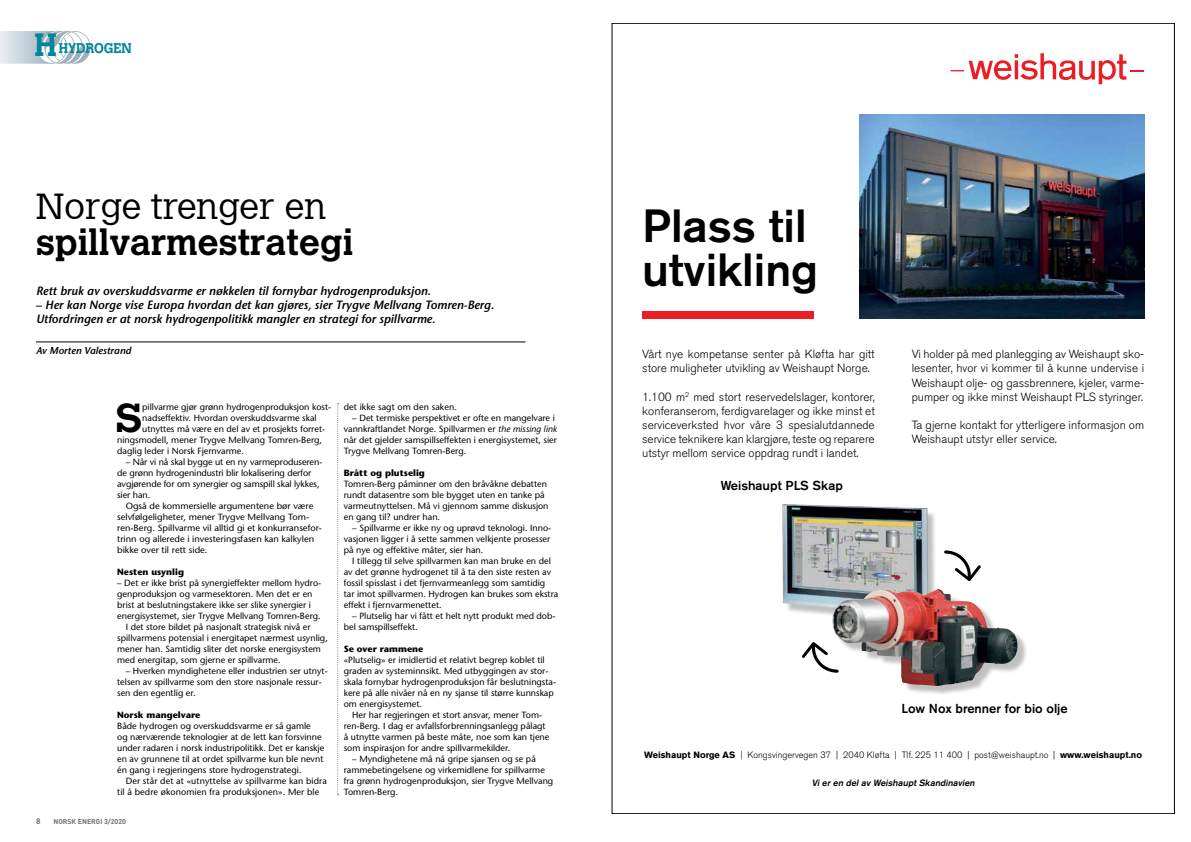
<style>
.page{position:relative;width:1191px;height:842px;background:#fff}
.page>*{position:absolute;margin:0;border:0;box-sizing:border-box;transform-origin:0 0}
.t1{font:500 46.1px/44px "Akzidenz Grotesk BE";color:#000}
.t2{font:700 40.2px "Calvert MT Std";color:#000;scale:1.05 1}
.t3{font:700 36.1px "Calvert MT Std";color:#000}
.t4{font:300 36.1px "Calvert";color:#000}
.t5{font:700 32px "Calvert MT Std";color:#00859a}
.t6{font:700 14px "Calvert MT Std";letter-spacing:-.01em;color:#00859a;scale:.93 1}
.t7{font:500 12.9px "Akzidenz Grotesk BE";color:#000}
.t8{font:italic 600 12px/14px "Stone Sans";color:#000}
.t9{font:300 11.8px/14.2px "Akzidenz Grotesk BE";color:#000}
.t10{font:italic 600 10px "Stone Sans";color:#000}
.t11{font:300 9.1px "Akzidenz Grotesk BE";color:#000}
.t12{font:italic 500 9.1px "Akzidenz Grotesk BE";color:#000}
.t13{font:9px/11px "Stone Sans";color:#000}
.t14{font:700 9px "Stone Sans";color:#000}
.t15{font:700 8px "DIN";color:#717073}
.t16{font:700 7px "DIN";color:#717073}
.s1{font-style:italic}
.s2{font-weight:700}
</style>
<div class="page">
<svg style="left:0;top:31px;width:91px;height:33px"></svg>
<svg style="left:337px;top:403px;width:2px;height:392px"></svg>
<hr style="left:36px;top:342px;width:489px;height:1px;background:#000">
<div style="left:642px;top:311px;width:172px;height:7px;background:#ed1d24"></div>
<img style="left:860px;top:114px;width:284px;height:204px">
<svg style="left:950px;top:53px;width:194px;height:31px"></svg>
<div style="left:785px;top:507px;width:152px;height:118px;background:#000;opacity:.25"></div>
<img style="left:782px;top:504px;width:146px;height:113px">
<div style="left:834px;top:592px;width:193px;height:104px;background:#000;opacity:.25"></div>
<img style="left:832px;top:589px;width:186px;height:97px">
<svg style="left:944px;top:550px;width:37px;height:31px"></svg>
<svg style="left:802px;top:642px;width:36px;height:31px"></svg>
<h3 class="t5" style="left:34px;top:24px;width:24px">H</h3>
<h3 class="t6" style="left:59px;top:39px;width:80px">HYDROGEN</h3>
<h3 class="t4" style="left:36px;top:186px;width:292px">Norge trenger en</h3>
<h3 class="t3" style="left:36px;top:220px;width:319px">spillvarmestrategi</h3>
<h3 class="t8" style="left:36px;top:284px;width:396px">Rett bruk av overskuddsvarme er nøkkelen til fornybar hydrogenproduksjon.</h3>
<h3 class="t8" style="left:36px;top:298px;width:459px">– Her kan Norge vise Europa hvordan det kan gjøres, sier Trygve Mellvang Tomren-Berg.<br>Utfordringen er at norsk hydrogenpolitikk mangler en strategi for spillvarme.</h3>
<p class="t10" style="left:36px;top:344px;width:97px">Av Morten Valestrand</p>
<h2 class="t2" style="left:116px;top:392px;width:27px">S</h2>
<p class="t13" style="left:142px;top:401px;width:190px">pillvarme gjør grønn hydrogenproduksjon kost-</p>
<p class="t13" style="left:142px;top:412px;width:176px">nadseffektiv. Hvordan overskuddsvarme skal</p>
<p class="t13" style="left:142px;top:423px;width:184px">utnyttes må være en del av et prosjekts forret-</p>
<p class="t13" style="left:117px;top:434px;width:206px">ningsmodell, mener Trygve Mellvang Tomren-Berg,</p>
<p class="t13" style="left:117px;top:445px;width:128px">daglig leder i Norsk Fjernvarme.</p>
<p class="t13" style="left:117px;top:456px;width:207px;text-indent:9px">– Når vi nå skal bygge ut en ny varmeproduseren&shy;de grønn hydrogenindustri blir lokalisering derfor avgjørende for om synergier og samspill skal lykkes, sier han.</p>
<p class="t13" style="left:117px;top:500px;width:206px;text-indent:9px">Også de kommersielle argumentene bør være selvfølgeligheter, mener Trygve Mellvang Tom&shy;ren-Berg. Spillvarme vil alltid gi et konkurransefor&shy;trinn og allerede i investeringsfasen kan kalkylen bikke over til rett side.</p>
<p class="t14" style="left:117px;top:566px;width:68px">Nesten usynlig</p>
<p class="t13" style="left:117px;top:577px;width:205px">– Det er ikke brist på synergieffekter mellom hydro-</p>
<p class="t13" style="left:117px;top:588px;width:197px">genproduksjon og varmesektoren. Men det er en</p>
<p class="t13" style="left:117px;top:599px;width:195px">brist at beslutningstakere ikke ser slike synergier i</p>
<p class="t13" style="left:117px;top:610px;width:205px">energisystemet, sier Trygve Mellvang Tomren-Berg.</p>
<p class="t13" style="left:126px;top:621px;width:186px">I det store bildet på nasjonalt strategisk nivå er</p>
<p class="t13" style="left:117px;top:632px;width:212px">spillvarmens potensial i energitapet nærmest usynlig,</p>
<p class="t13" style="left:117px;top:643px;width:205px">mener han. Samtidig sliter det norske energisystem</p>
<p class="t13" style="left:117px;top:654px;width:165px">med energitap, som gjerne er spillvarme.</p>
<p class="t13" style="left:117px;top:665px;width:212px;text-indent:8px">– Hverken myndighetene eller industrien ser utnyt&shy;telsen av spillvarme som den store nasjonale ressur&shy;sen den egentlig er.</p>
<p class="t14" style="left:117px;top:709px;width:85px">Norsk mangelvare</p>
<p class="t13" style="left:117px;top:720px;width:209px">Både hydrogen og overskuddsvarme er så gamle<br>og nærværende teknologier at de lett kan forsvinne under radaren i norsk industripolitikk. Det er kanskje en av grunnene til at ordet spillvarme kun ble nevnt én gang i regjeringens store hydrogenstrategi.</p>
<p class="t13" style="left:117px;top:775px;width:211px;text-indent:9px">Der står det at «utnyttelse av spillvarme kan bidra til å bedre økonomien fra produksjonen». Mer ble</p>
<p class="t15" style="left:36px;top:816px;width:6px">8</p>
<p class="t16" style="left:53px;top:817px;width:74px">NORSK ENERGI 3/2020</p>
<p class="t13" style="left:344px;top:401px;width:115px">det ikke sagt om den saken.</p>
<p class="t13" style="left:344px;top:412px;width:215px;text-indent:9px">– Det termiske perspektivet er ofte en mangelvare i vannkraftlandet Norge. Spillvarmen er <span class="s1">the missing link </span>når det gjelder samspillseffekten i energisystemet, sier Trygve Mellvang Tomren-Berg.</p>
<p class="t14" style="left:344px;top:467px;width:83px">Brått og plutselig</p>
<p class="t13" style="left:344px;top:478px;width:206px">Tomren-Berg påminner om den bråvåkne debatten rundt datasentre som ble bygget uten en tanke på varmeutnyttelsen. Må vi gjennom samme diskusjon en gang til? undrer han.</p>
<p class="t13" style="left:344px;top:522px;width:209px;text-align:justify;text-indent:9px">– Spillvarme er ikke ny og uprøvd teknologi. Inno&shy;vasjonen ligger i å sette sammen velkjente prosesser på nye og effektive måter, sier han.</p>
<p class="t13" style="left:344px;top:555px;width:216px;text-indent:9px">I tillegg til selve spillvarmen kan man bruke en del av det grønne hydrogenet til å ta den siste resten av fossil spisslast i det fjernvarmeanlegg som samtidig<br>tar imot spillvarmen. Hydrogen kan brukes som ekstra effekt i fjernvarmenettet.</p>
<p class="t13" style="left:344px;top:610px;width:213px;text-indent:9px">– Plutselig har vi fått et helt nytt produkt med dob&shy;bel samspillseffekt.</p>
<p class="t14" style="left:344px;top:643px;width:81px">Se over rammene</p>
<p class="t13" style="left:344px;top:654px;width:202px">«Plutselig» er imidlertid et relativt begrep koblet til</p>
<p class="t13" style="left:344px;top:665px;width:206px">graden av systeminnsikt. Med utbyggingen av stor-</p>
<p class="t13" style="left:344px;top:676px;width:214px">skala fornybar hydrogenproduksjon får beslutningsta-</p>
<p class="t13" style="left:344px;top:687px;width:212px">kere på alle nivåer nå en ny sjanse til større kunnskap</p>
<p class="t13" style="left:344px;top:698px;width:80px">om energisystemet.</p>
<p class="t13" style="left:352px;top:709px;width:191px">Her har regjeringen et stort ansvar, mener Tom-</p>
<p class="t13" style="left:344px;top:720px;width:203px">ren-Berg. I dag er avfallsforbrenningsanlegg pålagt</p>
<p class="t13" style="left:344px;top:731px;width:207px">å utnytte varmen på beste måte, noe som kan tjene</p>
<p class="t13" style="left:344px;top:742px;width:168px">som inspirasjon for andre spillvarmekilder.</p>
<p class="t13" style="left:344px;top:753px;width:211px;text-indent:9px">– Myndighetene må nå gripe sjansen og se på rammebetingelsene og virkemidlene for spillvarme fra grønn hydrogenproduksjon, sier Trygve Mellvang Tomren-Berg.</p>
<h1 class="t1" style="left:642px;top:203px;width:177px">Plass til utvikling</h1>
<h3 class="t9" style="left:642px;top:347px;width:234px">Vårt nye kompetanse senter på Kløfta har gitt store muligheter utvikling av Weishaupt Norge.</h3>
<p class="t9" style="left:642px;top:390px;width:234px;text-align:justify">1.100 m<sup>2</sup> med stort reservedelslager, kontorer, konferanserom, ferdigvarelager og ikke minst et serviceverksted hvor våre 3 spesialutdannede service teknikere kan klargjøre, teste og reparere utstyr mellom service oppdrag rundt i landet.</p>
<h3 class="t7" style="left:720px;top:478px;width:124px">Weishaupt PLS Skap</h3>
<h3 class="t9" style="left:911px;top:347px;width:234px;text-align:justify">Vi holder på med planlegging av Weishaupt sko&shy;lesenter, hvor vi kommer til å kunne undervise i Weishaupt olje- og gassbrennere, kjeler, varme&shy;pumper og ikke minst Weishaupt PLS styringer.</h3>
<h3 class="t9" style="left:911px;top:418px;width:234px">Ta gjerne kontakt for ytterligere informasjon om<br>Weishaupt utstyr eller service.</h3>
<h3 class="t7" style="left:901px;top:700px;width:168px">Low Nox brenner for bio olje</h3>
<p class="t11" style="left:644px;top:750px;width:499px"><span class="s2">Weishaupt Norge AS</span> | Kongsvingervegen 37 | 2040 Kløfta | Tlf. 225 11 400 | post@weishaupt.no | <span class="s2">www.weishaupt.no</span></p>
<p class="t12" style="left:811px;top:777px;width:166px">Vi er en del av Weishaupt Skandinavien</p>
</div>
